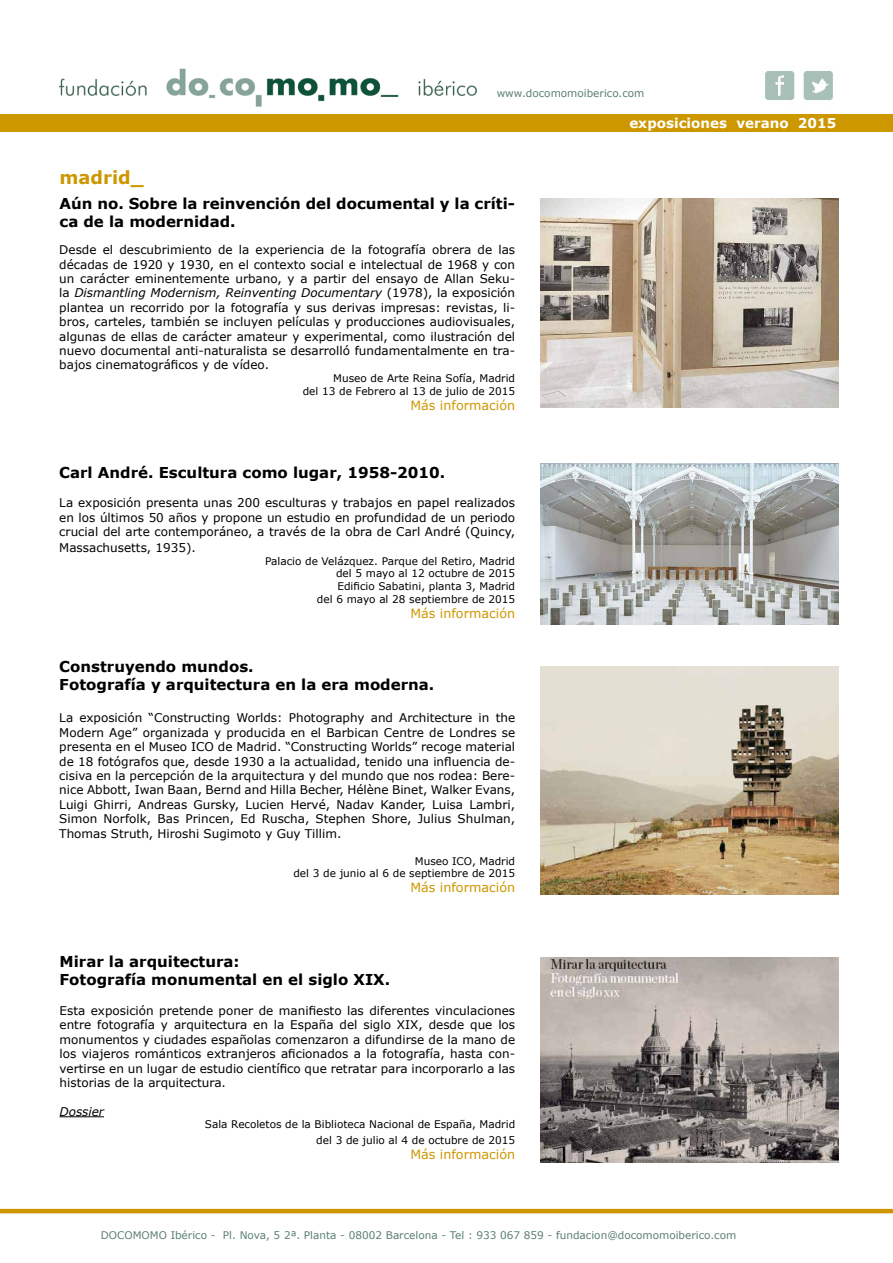
<style>
.page{position:relative;width:893px;height:1263px;background:#fff}
.page>*{position:absolute;margin:0;border:0;box-sizing:border-box;transform-origin:0 0}
.t1{font:700 18px "Verdana";color:#cd9700}
.t2{font:700 15px/18px "Verdana";color:#000}
.t3{font:700 13.5px "Verdana";color:#fff}
.t4{font:12.75px "Verdana";color:#cd9700}
.t5{font:12px/14.4px "Verdana";color:#000;text-align:justify}
.t6{font:italic 12px "Verdana";color:#000}
.t7{font:10.5px/12.6px "Verdana";color:#000;text-align:right}
.t8{font:10.5px "Verdana";color:#5b7f71}
.s1{font-style:italic}
</style>
<div class="page">
<img style="left:55px;top:68px;width:424px;height:47px">
<div style="left:0;top:115px;width:893px;height:17px;background:#cd9700"></div>
<hr style="left:0;top:1209px;width:893px;height:4px;background:#cd9700">
<img style="left:765px;top:71px;width:68px;height:29px">
<img style="left:541px;top:464px;width:297px;height:160px">
<div style="left:540px;top:198px;width:299px;height:214px;background:linear-gradient(to right,#fff,#fff)"></div>
<img style="left:540px;top:198px;width:298px;height:209px">
<img style="left:540px;top:667px;width:299px;height:228px">
<img style="left:540px;top:958px;width:299px;height:204px">
<hr style="left:60px;top:1116px;width:44px;height:1px;background:#000">
<p class="t8" style="left:497px;top:87px;width:149px">www.docomomoiberico.com</p>
<h1 class="t1" style="left:60px;top:165px;width:86px">madrid_</h1>
<p class="t2" style="left:60px;top:194px;width:457px">Aún no. Sobre la reinvención del documental y la críti&shy;ca de la modernidad.</p>
<p class="t5" style="left:59px;top:242px;width:457px">Desde el descubrimiento de la experiencia de la fotografía obrera de las décadas de 1920 y 1930, en el contexto social e intelectual de 1968 y con un carácter eminentemente urbano, y a partir del ensayo de Allan Seku&shy;la <span class="s1">Dismantling Modernism, Reinventing Documentary</span> (1978), la exposición plantea un recorrido por la fotografía y sus derivas impresas: revistas, li&shy;bros, carteles, también se incluyen películas y producciones audiovisuales, algunas de ellas de carácter amateur y experimental, como ilustración del nuevo documental anti-naturalista se desarrolló fundamentalmente en tra&shy;bajos cinematográficos y de vídeo.</p>
<p class="t7" style="left:303px;top:372px;width:214px">Museo de Arte Reina Sofía, Madrid<br>del 13 de Febrero al 13 de julio de 2015</p>
<p class="t4" style="left:410px;top:397px;width:106px">Más información</p>
<p class="t2" style="left:59px;top:464px;width:387px">Carl André. Escultura como lugar, 1958-2010.</p>
<p class="t5" style="left:59px;top:495px;width:457px">La exposición presenta unas 200 esculturas y trabajos en papel realizados en los últimos 50 años y propone un estudio en profundidad de un periodo crucial del arte contemporáneo, a través de la obra de Carl André (Quincy,</p>
<p class="t5" style="left:59px;top:540px;width:138px">Massachusetts, 1935).</p>
<p class="t7" style="left:265px;top:554px;width:252px">Palacio de Velázquez. Parque del Retiro, Madrid del 5 mayo al 12 octubre de 2015<br>Edificio Sabatini, planta 3, Madrid<br>del 6 mayo al 28 septiembre de 2015</p>
<p class="t4" style="left:410px;top:605px;width:106px">Más información</p>
<p class="t2" style="left:59px;top:657px;width:376px">Construyendo mundos.<br>Fotografía y arquitectura en la era moderna.</p>
<p class="t5" style="left:59px;top:710px;width:457px">La exposición “Constructing Worlds: Photography and Architecture in the Modern Age” organizada y producida en el Barbican Centre de Londres se presenta en el Museo ICO de Madrid. “Constructing Worlds” recoge material de 18 fotógrafos que, desde 1930 a la actualidad, tenido una influencia de&shy;cisiva en la percepción de la arquitectura y del mundo que nos rodea: Bere&shy;nice Abbott, Iwan Baan, Bernd and Hilla Becher, Hélène Binet, Walker Evans, Luigi Ghirri, Andreas Gursky, Lucien Hervé, Nadav Kander, Luisa Lambri, Simon Norfolk, Bas Princen, Ed Ruscha, Stephen Shore, Julius Shulman, Thomas Struth, Hiroshi Sugimoto y Guy Tillim.</p>
<p class="t7" style="left:293px;top:854px;width:223px">Museo ICO, Madrid<br>del 3 de junio al 6 de septiembre de 2015</p>
<p class="t4" style="left:410px;top:880px;width:106px">Más información</p>
<p class="t2" style="left:60px;top:952px;width:332px">Mirar la arquitectura:<br>Fotografía monumental en el siglo XIX.</p>
<p class="t5" style="left:60px;top:1003px;width:457px">Esta exposición pretende poner de manifiesto las diferentes vinculaciones entre fotografía y arquitectura en la España del siglo XIX, desde que los monumentos y ciudades españolas comenzaron a difundirse de la mano de los viajeros románticos extranjeros aficionados a la fotografía, hasta con&shy;vertirse en un lugar de estudio científico que retratar para incorporarlo a las historias de la arquitectura.</p>
<p class="t6" style="left:60px;top:1103px;width:46px">Dossier</p>
<p class="t7" style="left:205px;top:1116px;width:312px;line-height:15.3px">Sala Recoletos de la Biblioteca Nacional de España, Madrid del 3 de julio al 4 de octubre de 2015</p>
<p class="t4" style="left:410px;top:1146px;width:106px">Más información</p>
<p class="t3" style="left:629px;top:113px;width:208px">exposiciones verano 2015</p>
<p class="t8" style="left:101px;top:1228px;width:637px">DOCOMOMO Ibérico - Pl. Nova, 5 2ª. Planta - 08002 Barcelona - Tel : 933 067 859 - fundacion@docomomoiberico.com</p>
</div>
